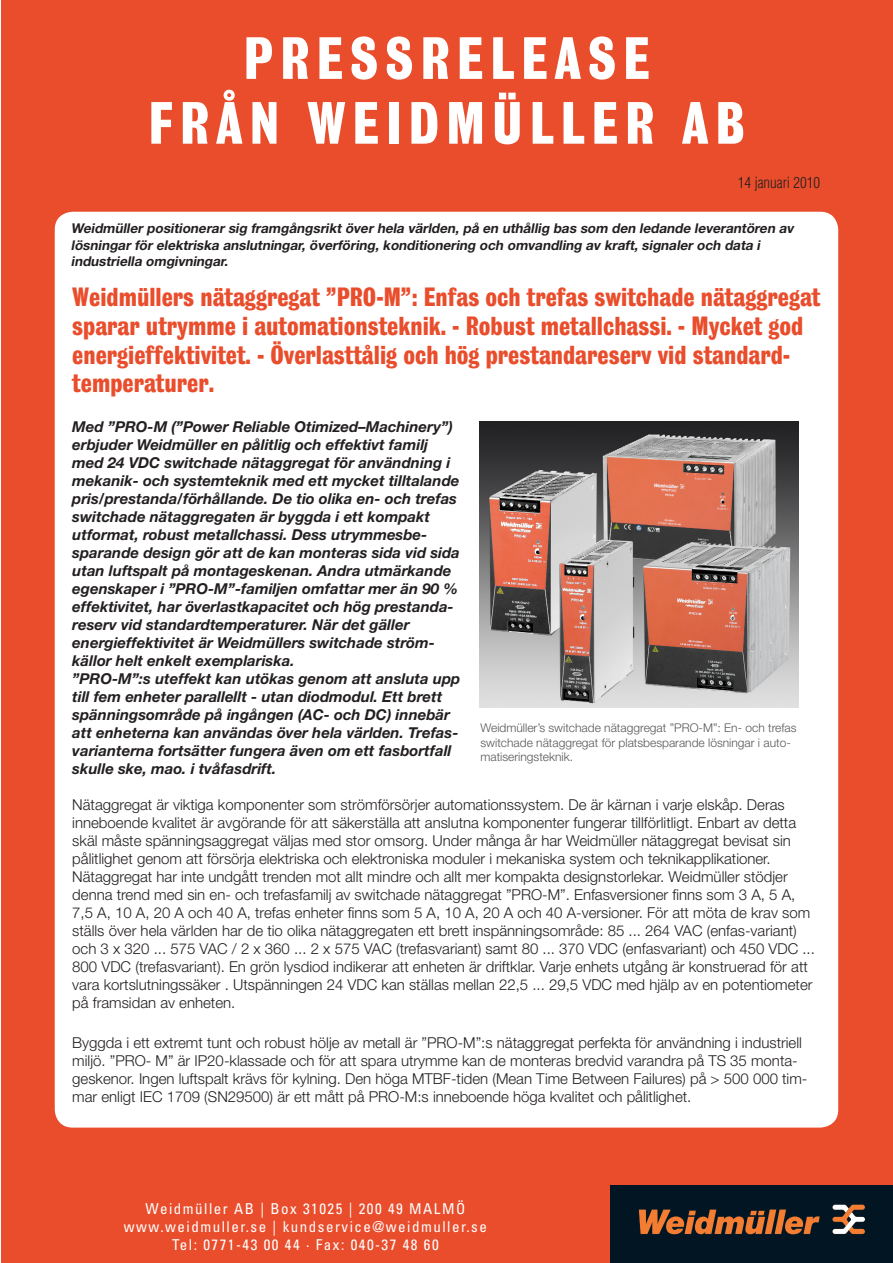
<style>
.page{position:relative;width:893px;height:1263px;background:#fff}
.page>*{position:absolute;margin:0;border:0;box-sizing:border-box;transform-origin:0 0}
.t1{font:54px "Grot Nr 9 SB Bol Con";letter-spacing:.13em;color:#fff}
.t2{font:24px/28.8px "Grot Nr 9 SB Bol Con";color:#e94d2c}
.t3{font:300 15px/18px "Helvetica Neue LT";color:#231f20}
.t4{font:italic 700 15px/18px "Helvetica Neue LT";color:#231f20}
.t5{font:condensed 15px "Univers";letter-spacing:.1em;color:#fff}
.t6{font:300 condensed 15px "Helvetica";color:#231f20}
.t7{font:italic 700 13.5px/16.2px "Helvetica Neue LT";color:#231f20}
.t8{font:300 12px/14.4px "Helvetica Neue LT";color:#57585a}
</style>
<div class="page">
<div style="left:1px;top:1166px;width:891px;height:96px;background:#e94d2c"></div>
<div style="left:1px;top:1px;width:891px;height:1178px;background:#e94d2c"></div>
<div style="left:611px;top:1185px;width:282px;height:78px;background:#011622"></div>
<svg style="left:638px;top:1209px;width:182px;height:26px"></svg>
<svg style="left:832px;top:1204px;width:33px;height:30px"></svg>
<div style="left:55px;top:212px;width:783px;height:915px;background:#fff;border-radius:18px"></div>
<img style="left:480px;top:421px;width:318px;height:287px">
<p class="t1" style="left:243px;top:25px;width:408px">PRESSRELEASE</p>
<p class="t1" style="left:148px;top:90px;width:598px">FRÅN WEIDMÜLLER AB</p>
<p class="t6" style="left:738px;top:173px;width:84px">14 januari 2010</p>
<p class="t7" style="left:71px;top:220px;width:727px">Weidmüller positionerar sig framgångsrikt över hela världen, på en uthållig bas som den ledande leverantören av lösningar för elektriska anslutningar, överföring, konditionering och omvandling av kraft, signaler och data i</p>
<p class="t7" style="left:71px;top:253px;width:162px">industriella omgivningar.</p>
<p class="t2" style="left:72px;top:283px;width:750px">Weidmüllers nätaggregat ”PRO-M”: Enfas och trefas switchade nätaggregat sparar utrymme i automationsteknik. - Robust metallchassi. - Mycket god energieffektivitet. - Överlasttålig och hög prestandareserv vid standard&shy;temperaturer.</p>
<p class="t4" style="left:72px;top:417px;width:389px">Med ”PRO-M (”Power Reliable Otimized–Machinery”) erbjuder Weidmüller en pålitlig och effektivt familj med 24 VDC switchade nätaggregat för användning i mekanik- och systemteknik med ett mycket tilltalande pris/prestanda/förhållande. De tio olika en- och trefas switchade nätaggregaten är byggda i ett kompakt utformat, robust metallchassi. Dess utrymmesbe&shy;sparande design gör att de kan monteras sida vid sida utan luftspalt på montageskenan. Andra utmärkande egenskaper i ”PRO-M”-familjen omfattar mer än 90 % effektivitet, har överlastkapacitet och hög prestanda&shy;reserv vid standardtemperaturer. När det gäller energieffektivitet är Weidmüllers switchade ström&shy;källor helt enkelt exemplariska.</p>
<p class="t4" style="left:72px;top:669px;width:390px">”PRO-M”:s uteffekt kan utökas genom att ansluta upp till fem enheter parallellt - utan diodmodul. Ett brett spänningsområde på ingången (AC- och DC) innebär att enheterna kan användas över hela världen. Trefas&shy;varianterna fortsätter fungera även om ett fasbortfall skulle ske, mao. i tvåfasdrift.</p>
<p class="t3" style="left:72px;top:795px;width:725px">Nätaggregat är viktiga komponenter som strömförsörjer automationssystem. De är kärnan i varje elskåp. Deras inneboende kvalitet är avgörande för att säkerställa att anslutna komponenter fungerar tillförlitligt. Enbart av detta skäl måste spänningsaggregat väljas med stor omsorg. Under många år har Weidmüller nätaggregat bevisat sin pålitlighet genom att försörja elektriska och elektroniska moduler i mekaniska system och teknikapplikationer.</p>
<p class="t3" style="left:72px;top:867px;width:744px">Nätaggregat har inte undgått trenden mot allt mindre och allt mer kompakta designstorlekar. Weidmüller stödjer denna trend med sin en- och trefasfamilj av switchade nätaggregat ”PRO-M”. Enfasversioner finns som 3 A, 5 A, 7,5 A, 10 A, 20 A och 40 A, trefas enheter finns som 5 A, 10 A, 20 A och 40 A-versioner. För att möta de krav som ställs över hela världen har de tio olika nätaggregaten ett brett inspänningsområde: 85 ... 264 VAC (enfas-variant) och 3 x 320 ... 575 VAC / 2 x 360 ... 2 x 575 VAC (trefasvariant) samt 80 ... 370 VDC (enfasvariant) och 450 VDC ...<br>800 VDC (trefasvariant). En grön lysdiod indikerar att enheten är driftklar. Varje enhets utgång är konstruerad för att vara kortslutningssäker . Utspänningen 24 VDC kan ställas mellan 22,5 ... 29,5 VDC med hjälp av en potentiometer på framsidan av enheten.</p>
<p class="t3" style="left:72px;top:1033px;width:737px">Byggda i ett extremt tunt och robust hölje av metall är ”PRO-M”:s nätaggregat perfekta för användning i industriell miljö. ”PRO- M” är IP20-klassade och för att spara utrymme kan de monteras bredvid varandra på TS 35 monta&shy;geskenor. Ingen luftspalt krävs för kylning. Den höga MTBF-tiden (Mean Time Between Failures) på &gt; 500 000 tim&shy;mar enligt IEC 1709 (SN29500) är ett mått på PRO-M:s inneboende höga kvalitet och pålitlighet.</p>
<p class="t8" style="left:480px;top:720px;width:318px">Weidmüller’s switchade nätaggregat ”PRO-M”: En- och trefas switchade nätaggregat för platsbesparande lösningar i auto&shy;matiseringsteknik.</p>
<p class="t5" style="left:146px;top:1199px;width:321px">Weidmüller AB | Box 31025 | 200 49 MALMÖ</p>
<p class="t5" style="left:124px;top:1217px;width:364px">www.weidmuller.se | kundservice@weidmuller.se</p>
<p class="t5" style="left:172px;top:1235px;width:268px">Tel: 0771-43 00 44 · Fax: 040-37 48 60</p>
</div>
